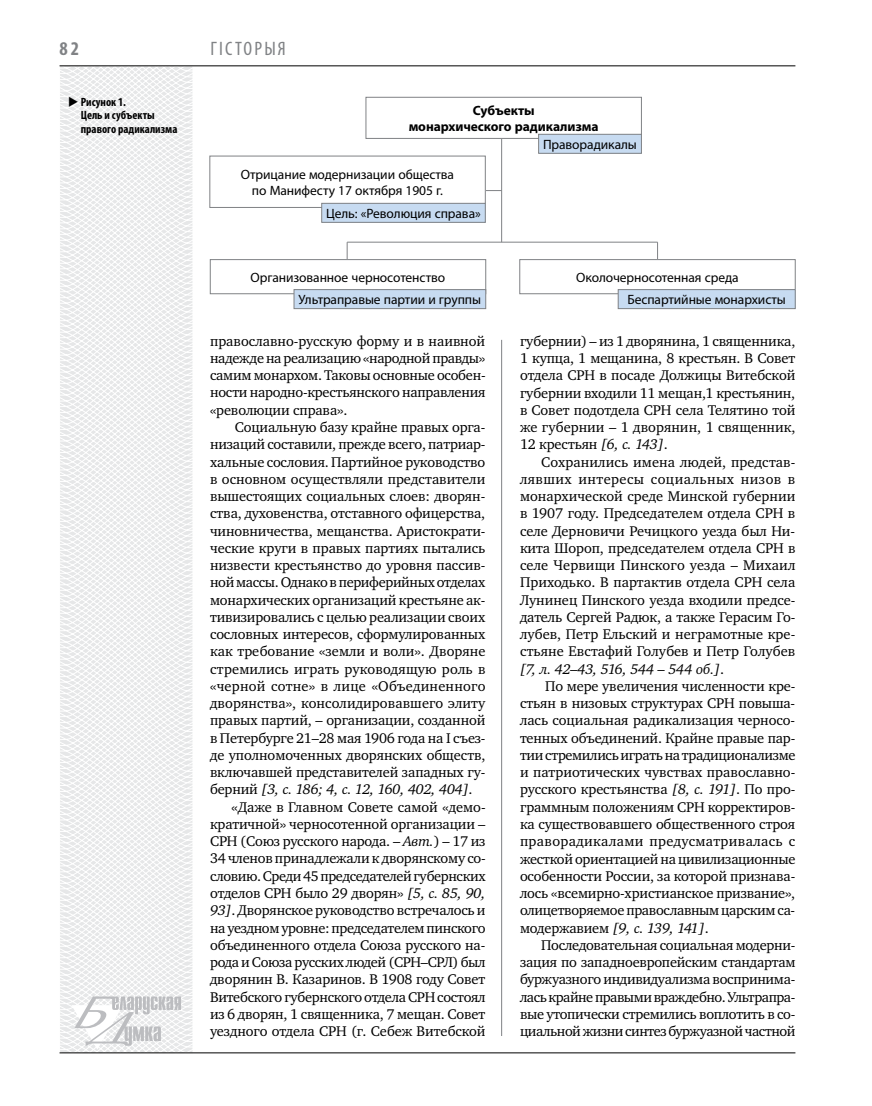
<style>
.page{position:relative;width:872px;height:1106px;background:#fff}
.page>*{position:absolute;margin:0;border:0;box-sizing:border-box;transform-origin:0 0}
.t1{font:condensed 19.5px "Myriad Pro";color:#808285}
.t2{font:700 condensed 19.5px "Myriad Pro";color:#808285}
.t3{font:14.4px/17.2px "Charter C";letter-spacing:-.01em;color:#000;text-align:justify}
.t4{font:italic 14.4px "Charter C";letter-spacing:-.01em;color:#000}
.t5{font:14.4px "Charter C";letter-spacing:.01em;color:#000}
.t6{font:14.4px "Charter C";letter-spacing:.015em;color:#000}
.t7{font:13.5px/16.5px "Myriad Pro";letter-spacing:-.005em;color:#000;text-align:center}
.t8{font:700 13.5px/16.5px "Myriad Pro";letter-spacing:-.005em;color:#000;text-align:center}
.t9{font:700 condensed 12px/13.5px "Myriad Pro";color:#000}
.s1{font-style:normal}
.s2{font-style:italic}
</style>
<div class="page">
<svg style="left:59px;top:65px;width:192px;height:989px"></svg>
<hr style="left:60px;top:1052px;width:735px;height:1px;background:#000">
<svg style="left:71px;top:996px;width:110px;height:53px"></svg>
<hr style="left:60px;top:65px;width:735px;height:1px;background:#000">
<hr style="left:501px;top:340px;width:1px;height:696px;background:#808285">
<hr style="left:434px;top:190px;width:68px;height:1px;background:#808285">
<hr style="left:347px;top:242px;width:1px;height:39px;background:#808285">
<hr style="left:657px;top:242px;width:1px;height:39px;background:#808285">
<hr style="left:501px;top:139px;width:1px;height:103px;background:#808285">
<div style="left:366px;top:97px;width:275px;height:42px;border:1px solid #808285"></div>
<div style="left:210px;top:156px;width:275px;height:51px;background:#fff"></div>
<div style="left:210px;top:156px;width:275px;height:52px;border:1px solid #808285"></div>
<div style="left:210px;top:259px;width:276px;height:35px;background:#fff"></div>
<div style="left:210px;top:259px;width:276px;height:35px;border:1px solid #808285"></div>
<div style="left:538px;top:134px;width:103px;height:19px;background:#c7dbf1"></div>
<div style="left:538px;top:134px;width:103px;height:19px;border:1px solid #808285"></div>
<div style="left:322px;top:203px;width:163px;height:19px;background:#c7dbf1"></div>
<div style="left:321px;top:203px;width:164px;height:19px;border:1px solid #808285"></div>
<div style="left:294px;top:289px;width:192px;height:19px;background:#c7dbf1"></div>
<div style="left:294px;top:289px;width:192px;height:20px;border:1px solid #808285"></div>
<div style="left:520px;top:259px;width:275px;height:35px;background:#fff"></div>
<div style="left:519px;top:259px;width:276px;height:35px;border:1px solid #808285"></div>
<div style="left:618px;top:289px;width:177px;height:19px;background:#c7dbf1"></div>
<div style="left:618px;top:289px;width:177px;height:20px;border:1px solid #808285"></div>
<hr style="left:347px;top:242px;width:310px;height:1px;background:#808285">
<h1 class="t2" style="left:60px;top:37px;width:21px">82</h1>
<p class="t9" style="left:81px;top:95px;width:98px;text-indent:-13px">◆ Рисунок 1.<br>Цель и субъекты правого радикализма</p>
<h1 class="t1" style="left:210px;top:37px;width:25px">Гістор</h1>
<h1 class="t1" style="left:264px;top:37px;width:23px">ыя</h1>
<p class="t8" style="left:409px;top:101px;width:191px">Субъекты<br>монархического радикализма</p>
<p class="t7" style="left:241px;top:166px;width:215px">Отрицание модернизации общества по Манифесту 17 октября 1905 г.</p>
<p class="t7" style="left:543px;top:136px;width:95px">Праворадикалы</p>
<p class="t7" style="left:326px;top:205px;width:156px">Цель: «Революция справа»</p>
<p class="t7" style="left:251px;top:269px;width:196px">Организованное черносотенство</p>
<p class="t7" style="left:298px;top:291px;width:184px">Ультраправые партии и группы</p>
<p class="t3" style="left:210px;top:332px;width:277px">православно-русскую форму и в наивной надежде на реализацию «народной правды» самим монархом. Таковы основные особен&shy;ности народно-крестьянского направления «революции справа».</p>
<p class="t3" style="left:235px;top:418px;width:252px">Социальную базу крайне правых орга-</p>
<p class="t3" style="left:210px;top:436px;width:277px">низаций составили, прежде всего, патриар-</p>
<p class="t3" style="left:210px;top:453px;width:277px">хальные сословия. Партийное руководство</p>
<p class="t3" style="left:210px;top:470px;width:277px">в основном осуществляли представители</p>
<p class="t3" style="left:210px;top:487px;width:277px">вышестоящих социальных слоев: дворян-</p>
<p class="t3" style="left:210px;top:505px;width:277px">ства, духовенства, отставного офицерства,</p>
<p class="t3" style="left:210px;top:522px;width:277px">чиновничества, мещанства. Аристократи-</p>
<p class="t3" style="left:210px;top:539px;width:277px">ческие круги в правых партиях пытались</p>
<p class="t3" style="left:210px;top:556px;width:277px">низвести крестьянство до уровня пассив-</p>
<p class="t3" style="left:210px;top:574px;width:277px">ной массы. Однако в периферийных отделах</p>
<p class="t3" style="left:210px;top:591px;width:277px">монархических организаций крестьяне ак-</p>
<p class="t3" style="left:210px;top:608px;width:277px">тивизировались с целью реализации своих</p>
<p class="t3" style="left:210px;top:625px;width:277px">сословных интересов, сформулированных</p>
<p class="t3" style="left:210px;top:643px;width:277px">как требование «земли и воли». Дворяне</p>
<p class="t5" style="left:210px;top:660px;width:277px">стремились играть руководящую роль в</p>
<p class="t6" style="left:210px;top:678px;width:277px">«черной сотне» в лице «Объединенного</p>
<p class="t3" style="left:210px;top:694px;width:277px">дворянства», консолидировавшего элиту</p>
<p class="t3" style="left:210px;top:712px;width:277px">правых партий, – организации, созданной</p>
<p class="t3" style="left:210px;top:729px;width:277px">в Петербурге 21–28 мая 1906 года на I съез-</p>
<p class="t3" style="left:210px;top:746px;width:277px">де уполномоченных дворянских обществ,</p>
<p class="t3" style="left:210px;top:763px;width:277px">включавшей представителей западных гу-</p>
<p class="t4" style="left:210px;top:781px;width:264px"><span class="s1">берний</span> [3, c. 186; 4, с. 12, 160, 402, 404]<span class="s1">.</span></p>
<p class="t3" style="left:231px;top:798px;width:256px">«Даже в Главном Совете самой «демо-</p>
<p class="t3" style="left:210px;top:815px;width:277px">кратичной» черносотенной организации –</p>
<p class="t3" style="left:210px;top:832px;width:277px">СРН (Союз русского народа. – <span class="s2">Авт.</span>) – 17 из</p>
<p class="t3" style="left:210px;top:850px;width:277px">34 членов принадлежали к дворянскому со-</p>
<p class="t3" style="left:210px;top:867px;width:277px">словию. Среди 45 председателей губернских</p>
<p class="t3" style="left:210px;top:884px;width:277px">отделов СРН было 29 дворян» <span class="s2">[5, с. 85, 90,</span></p>
<p class="t3" style="left:210px;top:901px;width:277px"><span class="s2">93]</span>. Дворянское руководство встречалось и</p>
<p class="t3" style="left:210px;top:919px;width:277px">на уездном уровне: председателем пинского</p>
<p class="t3" style="left:210px;top:936px;width:277px">объединенного отдела Союза русского на-</p>
<p class="t3" style="left:210px;top:953px;width:277px">рода и Союза русских людей (СРН–СРЛ) был</p>
<p class="t3" style="left:210px;top:971px;width:277px">дворянин В. Казаринов. В 1908 году Совет</p>
<p class="t3" style="left:210px;top:988px;width:277px">Витебского губернского отдела СРН состоял</p>
<p class="t3" style="left:210px;top:1005px;width:277px">из 6 дворян, 1 священника, 7 мещан. Совет</p>
<p class="t3" style="left:210px;top:1022px;width:277px">уездного отдела СРН (г. Себеж Витебской</p>
<p class="t7" style="left:627px;top:266px;width:160px;line-height:22.5px;text-align:left;text-indent:-51px">Околочерносотенная среда<br>Беспартийные монархисты</p>
<p class="t3" style="left:520px;top:332px;width:277px">губернии) – из 1 дворянина, 1 священника, 1 купца, 1 мещанина, 8 крестьян. В Совет отдела СРН в посаде Должицы Витебской губернии входили 11 мещан,1 крестьянин, в Совет подотдела СРН села Телятино той же губернии – 1 дворянин, 1 священник, 12 крестьян <span class="s2">[6, с. 143]</span>.</p>
<p class="t3" style="left:520px;top:453px;width:277px;text-indent:21px">Сохранились имена людей, представ&shy;лявших интересы социальных низов в монархической среде Минской губернии в 1907 году. Председателем отдела СРН в селе Дерновичи Речицкого уезда был Ни&shy;кита Шороп, председателем отдела СРН в селе Червищи Пинского уезда – Михаил Приходько. В партактив отдела СРН села Лунинец Пинского уезда входили предсе&shy;датель Сергей Радюк, а также Герасим Го&shy;лубев, Петр Ельский и неграмотные кре&shy;стьяне Евстафий Голубев и Петр Голубев <span class="s2">[7, л. 42–43, 516, 544 – 544 об.]</span>.</p>
<p class="t3" style="left:520px;top:677px;width:277px;text-indent:25px">По мере увеличения численности кре&shy;стьян в низовых структурах СРН повыша&shy;лась социальная радикализация черносо&shy;тенных объединений. Крайне правые пар&shy;тии стремились играть на традиционализме и патриотических чувствах православно&shy;русского крестьянства <span class="s2">[8, с. 191]</span>. По про&shy;граммным положениям СРН корректиров&shy;ка существовавшего общественного строя праворадикалами предусматривалась с жесткой ориентацией на цивилизационные особенности России, за которой признава&shy;лось «всемирно-христианское призвание», олицетворяемое православным царским са&shy;модержавием <span class="s2">[9, с. 139, 141]</span>.</p>
<p class="t3" style="left:520px;top:936px;width:277px;text-indent:21px">Последовательная социальная модерни&shy;зация по западноевропейским стандартам буржуазного индивидуализма воспринима&shy;лась крайне правыми враждебно. Ультрапра&shy;вые утопически стремились воплотить в со&shy;циальной жизни синтез буржуазной частной</p>
</div>
